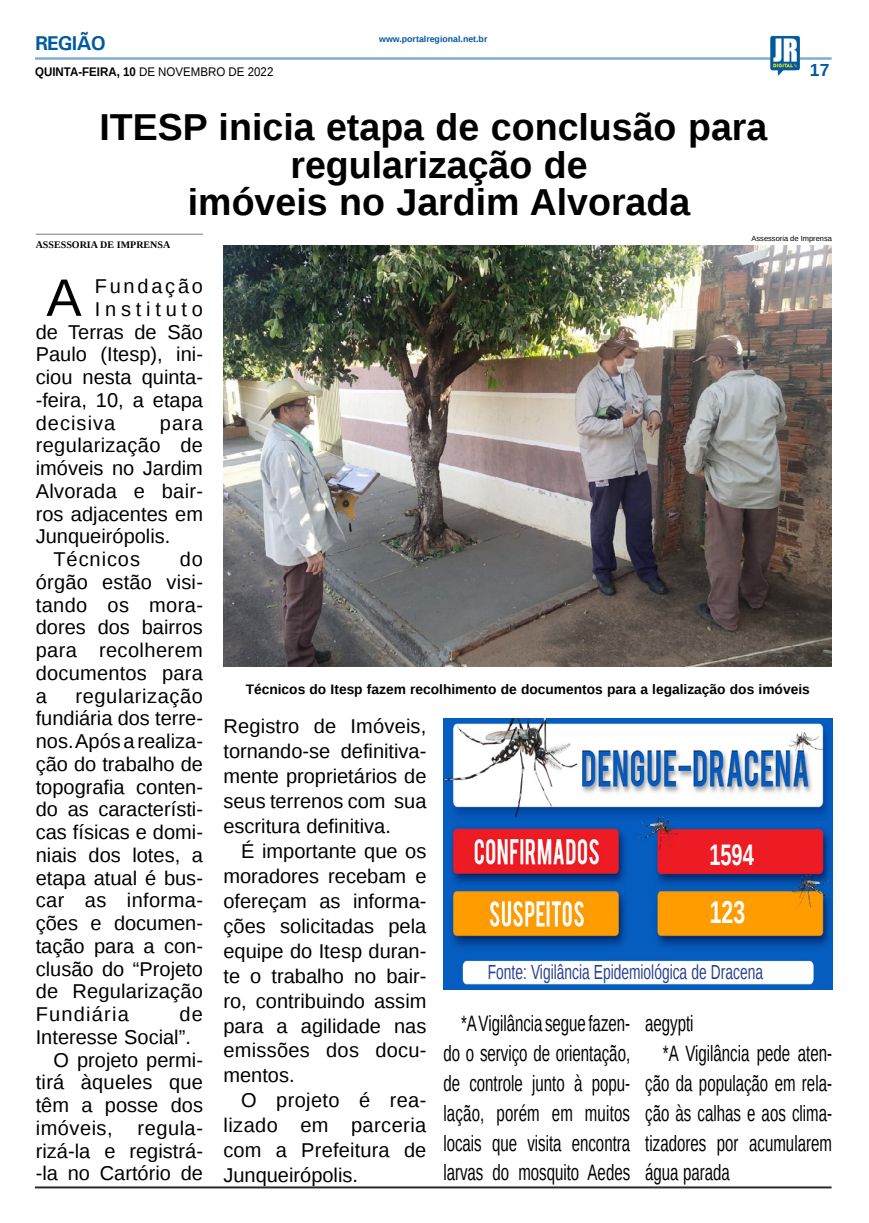
<style>
.page{position:relative;width:869px;height:1223px;background:#fff}
.page>*{position:absolute;margin:0;border:0;box-sizing:border-box;transform-origin:0 0}
.MATÉRIA{font:52.75px "Liberation Sans";color:#000}
.TÍTULO{font:700 37.5px "Liberation Sans";color:#000}
.t1{font:700 31.5px "Liberation Sans";color:#fff;scale:.67 1}
.t2{font:700 29.75px "Liberation Sans";color:#fff;scale:.67 1}
.MATÉRIA-2{font:22.25px/29.8px "Liberation Sans";color:#000;text-align:justify;scale:.67 1}
.MATÉRIA-3{font:20.38px "Liberation Sans";color:#25408f;scale:.67 1}
.MATÉRIA-4{font:20px/22.8px "Liberation Sans";color:#000;text-align:justify}
.MATÉRIA-5{font:20px "Liberation Sans";letter-spacing:.24em;color:#000}
.MATÉRIA-6{font:20px "Liberation Sans";letter-spacing:.135em;color:#000}
.MATÉRIA-7{font:20px "Liberation Sans";letter-spacing:.05em;color:#000}
.MATÉRIA-8{font:20px "Liberation Sans";letter-spacing:.045em;color:#000}
.TITULO_PG{font:700 20px "Univers";letter-spacing:-.04em;color:#005a9e}
.TÍTULO-2{font:700 17.5px "Liberation Sans";color:#005a9e}
.LEGENDA{font:700 13.75px "Liberation Sans";color:#000}
.DATA_PG{font:12.5px "Liberation Sans";color:#000;scale:.92 1}
.CRÉDITO_NOME{font:700 10px "Liberation Serif";color:#000}
.DATA_PG-2{font:700 8.75px "Liberation Sans";color:#005a9e}
.CRÉDITO_FOTO{font:7.5px "Liberation Sans";color:#000}
.s1{font-weight:700}
</style>
<div class="page">
<hr style="left:35px;top:57px;width:796px;height:3px;background:#005a9e">
<img style="left:769px;top:36px;width:30px;height:40px">
<hr style="left:35px;top:1186px;width:796px;height:1px;background:#000">
<hr style="left:35px;top:1187px;width:796px;height:1px;background:#000">
<img style="left:443px;top:718px;width:388px;height:271px">
<img style="left:223px;top:246px;width:608px;height:420px">
<hr style="left:36px;top:234px;width:167px;height:1px;background:#939598">
<p class="TITULO_PG" style="left:35px;top:31px;width:72px">REGIÃO</p>
<p class="DATA_PG" style="left:35px;top:65px;width:260px"><span class="s1">QUINTA-FEIRA, 10</span> DE NOVEMBRO DE 2022</p>
<p class="DATA_PG-2" style="left:379px;top:33px;width:110px">www.portalregional.net.br</p>
<p class="TÍTULO-2" style="left:809px;top:58px;width:21px">17</p>
<p class="TÍTULO" style="left:99px;top:102px;width:669px">ITESP inicia etapa de conclusão para</p>
<p class="TÍTULO" style="left:290px;top:139px;width:298px">regularização de</p>
<p class="TÍTULO" style="left:188px;top:177px;width:503px">imóveis no Jardim Alvorada</p>
<p class="CRÉDITO_NOME" style="left:36px;top:238px;width:136px">ASSESSORIA DE IMPRENSA</p>
<p class="MATÉRIA" style="left:46px;top:268px;width:37px">A</p>
<p class="MATÉRIA-6" style="left:95px;top:275px;width:110px">Fundação</p>
<p class="CRÉDITO_FOTO" style="left:751px;top:234px;width:82px">Assessoria de Imprensa</p>
<p class="MATÉRIA-5" style="left:95px;top:298px;width:110px">Instituto</p>
<p class="MATÉRIA-4" style="left:36px;top:321px;width:169px">de Terras de São</p>
<p class="MATÉRIA-4" style="left:36px;top:344px;width:169px">Paulo (Itesp), ini-</p>
<p class="MATÉRIA-4" style="left:36px;top:366px;width:169px">ciou nesta quinta-</p>
<p class="MATÉRIA-4" style="left:36px;top:389px;width:169px">-feira, 10, a etapa</p>
<p class="MATÉRIA-7" style="left:36px;top:411px;width:81px">decisiva</p>
<p class="MATÉRIA-4" style="left:36px;top:412px;width:169px;text-indent:124px">para regularização de imóveis no Jardim Alvorada e bair&shy;ros adjacentes em Junqueirópolis.</p>
<p class="MATÉRIA-8" style="left:53px;top:548px;width:88px">Técnicos</p>
<p class="MATÉRIA-4" style="left:36px;top:548px;width:169px;text-indent:144px">do órgão estão visi&shy;tando os mora&shy;dores dos bairros para recolherem documentos para a</p>
<p class="LEGENDA" style="left:245px;top:679px;width:565px">Técnicos do Itesp fazem recolhimento de documentos para a legalização dos imóveis</p>
<p class="MATÉRIA-4" style="left:36px;top:685px;width:169px;text-indent:40px">regularização fundiária dos terre&shy;nos. Após a realiza&shy;ção do trabalho de topografia conten&shy;do as característi&shy;cas físicas e domi&shy;niais dos lotes, a etapa atual é bus&shy;car as informa&shy;ções e documen&shy;tação para a con&shy;clusão do “Projeto de Regularização Fundiária</p>
<p class="MATÉRIA-4" style="left:223px;top:714px;width:204px;line-height:25px">Registro de Imóveis, tornando-se definitiva&shy;mente proprietários de seus terrenos com sua escritura definitiva.</p>
<p class="MATÉRIA-4" style="left:223px;top:839px;width:204px;line-height:25px;text-indent:18px">É importante que os moradores recebam e ofereçam as informa&shy;ções solicitadas pela equipe do Itesp duran&shy;te o trabalho no bair&shy;ro, contribuindo assim para a agilidade nas emissões dos docu&shy;mentos.</p>
<p class="MATÉRIA-4" style="left:223px;top:1088px;width:204px;line-height:25px;text-indent:18px">O projeto é rea&shy;lizado em parceria com a Prefeitura de Junqueirópolis.</p>
<p class="t2" style="left:709px;top:834px;width:68px">1594</p>
<p class="t1" style="left:709px;top:890px;width:54px">123</p>
<p class="MATÉRIA-3" style="left:487px;top:960px;width:412px">Fonte: Vigilância Epidemiológica de Dracena</p>
<p class="MATÉRIA-4" style="left:36px;top:1003px;width:169px;text-indent:144px">de<br>Interesse Social”.</p>
<p class="MATÉRIA-4" style="left:36px;top:1049px;width:169px;text-indent:18px">O projeto permi&shy;tirá àqueles que têm a posse dos imóveis, regula&shy;rizá-la e registrá--la no Cartório de</p>
<p class="MATÉRIA-2" style="left:443px;top:1009px;width:280px;text-indent:18px">*A Vigilância segue fazen&shy;do o serviço de orientação, de controle junto à popu&shy;lação, porém em muitos locais que visita encontra larvas do mosquito Aedes</p>
<p class="MATÉRIA-2" style="left:645px;top:1009px;width:74px">aegypti</p>
<p class="MATÉRIA-2" style="left:645px;top:1039px;width:280px;text-indent:18px">*A Vigilância pede aten&shy;ção da população em rela&shy;ção às calhas e aos clima&shy;tizadores por acumularem água parada</p>
</div>
